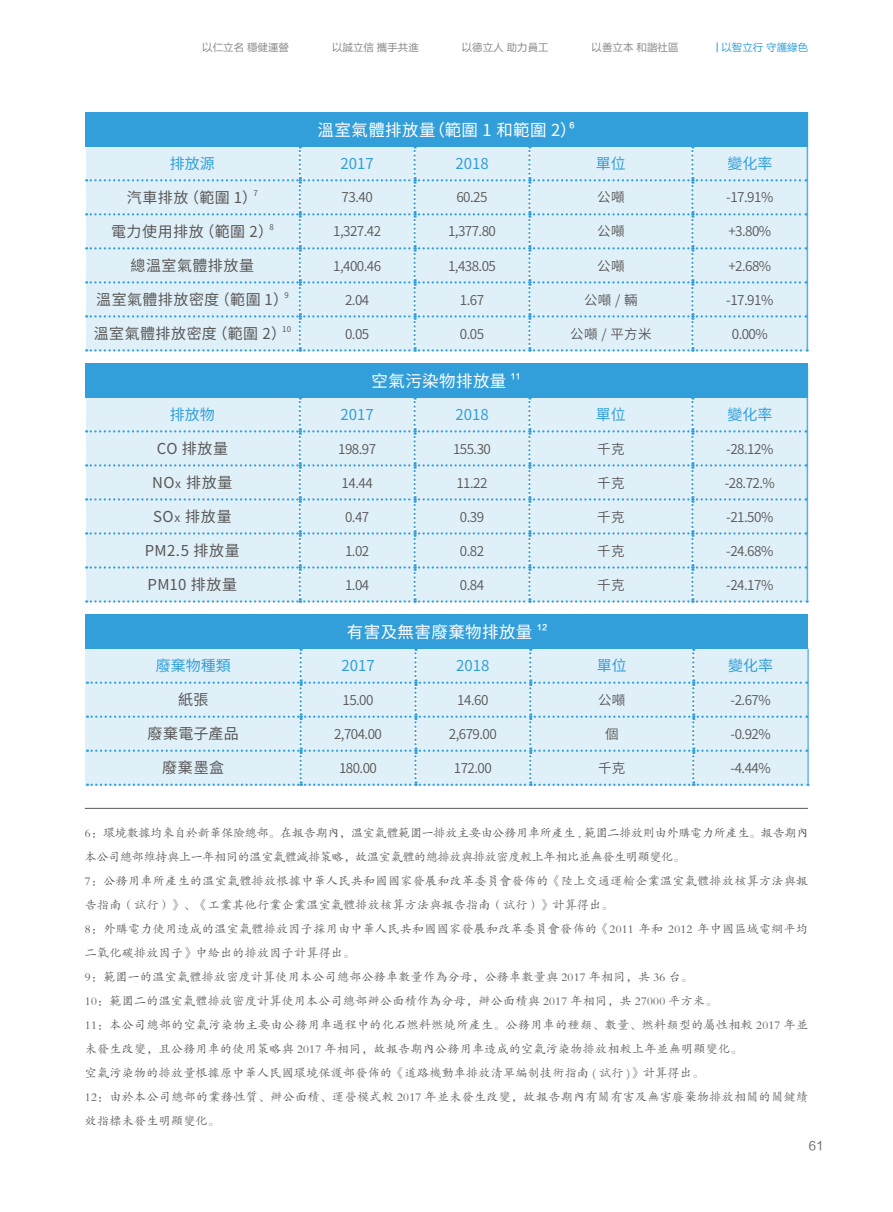
<style>
.page{position:relative;width:893px;height:1212px;background:#fff}
.page>*{position:absolute;margin:0;border:0;box-sizing:border-box;transform-origin:0 0}
.t1{font:16.5px "Source Han Sans CN";letter-spacing:.025em;color:#fff}
.t2{font:15px "Source Han Sans CN";letter-spacing:.035em;color:#595757}
.t3{font:15px "Source Han Sans CN";color:#339fda}
.t4{font:13.5px "Source Han Sans CN";letter-spacing:-.04em;color:#595757}
.t5{font:12px/24px "FZKTK GBK1 0";letter-spacing:.025em;color:#595757}
.t6{font:12px "FZLTHK GBK1 0";color:#656464}
.t7{font:12px "Source Han Sans CN";color:#595757}
.t8{font:10.5px "FZLTHK GBK1 0";color:#898989}
.t9{font:10.5px "FZLTHK GBK1 0";color:#339fda}
.t10{font:7.8px "FZLTZHK GBK1 0";color:#fff}
.t11{font:7.8px "Source Han Sans CN";color:#595757}
</style>
<div class="page">
<hr style="left:85px;top:808px;width:723px;height:1px;background:#595757">
<div style="left:85px;top:112px;width:722px;height:34px;background:#339fda"></div>
<svg style="left:86px;top:146px;width:722px;height:206px"></svg>
<div style="left:85px;top:363px;width:722px;height:34px;background:#339fda"></div>
<svg style="left:86px;top:397px;width:722px;height:206px"></svg>
<div style="left:86px;top:615px;width:722px;height:34px;background:#339fda"></div>
<hr style="left:807px;top:649px;width:2px;height:34px;background:#339fda">
<hr style="left:807px;top:683px;width:2px;height:34px;background:#339fda">
<hr style="left:807px;top:717px;width:2px;height:34px;background:#339fda">
<hr style="left:807px;top:751px;width:2px;height:33px;background:#339fda">
<div style="left:87px;top:649px;width:721px;height:137px;background:#e0f0f9"></div>
<p class="t8" style="left:202px;top:41px;width:88px">以仁立名 穩健運營</p>
<p class="t8" style="left:332px;top:41px;width:88px">以誠立信 攜手共進</p>
<p class="t8" style="left:462px;top:41px;width:88px">以德立人 助力員工</p>
<p class="t8" style="left:592px;top:41px;width:88px">以善立本 和諧社區</p>
<p class="t9" style="left:721px;top:41px;width:88px">以智立行 守護綠色</p>
<h1 class="t1" style="left:318px;top:120px;width:261px">溫室氣體排放量（範圍 1 和範圍 2）</h1>
<p class="t10" style="left:569px;top:121px;width:7px">6</p>
<p class="t3" style="left:170px;top:155px;width:47px">排放源</p>
<p class="t3" style="left:341px;top:155px;width:35px">2017</p>
<p class="t3" style="left:455px;top:155px;width:35px">2018</p>
<p class="t3" style="left:596px;top:155px;width:31px">單位</p>
<p class="t3" style="left:727px;top:155px;width:47px">變化率</p>
<p class="t2" style="left:127px;top:189px;width:132px">汽車排放（範圍 1）</p>
<p class="t11" style="left:254px;top:189px;width:6px">7</p>
<p class="t4" style="left:342px;top:190px;width:33px">73.40</p>
<p class="t4" style="left:456px;top:190px;width:33px">60.25</p>
<p class="t4" style="left:597px;top:190px;width:29px">公噸</p>
<p class="t4" style="left:726px;top:190px;width:49px">-17.91%</p>
<p class="t2" style="left:111px;top:223px;width:164px">電力使用排放（範圍 2）</p>
<p class="t11" style="left:269px;top:223px;width:6px">8</p>
<p class="t4" style="left:333px;top:224px;width:49px">1,327.42</p>
<p class="t4" style="left:448px;top:224px;width:49px">1,377.80</p>
<p class="t4" style="left:597px;top:224px;width:29px">公噸</p>
<p class="t4" style="left:728px;top:224px;width:44px">+3.80%</p>
<p class="t2" style="left:131px;top:257px;width:125px">總溫室氣體排放量</p>
<p class="t4" style="left:333px;top:258px;width:49px">1,400.46</p>
<p class="t4" style="left:448px;top:258px;width:49px">1,438.05</p>
<p class="t4" style="left:597px;top:258px;width:29px">公噸</p>
<p class="t4" style="left:728px;top:258px;width:44px">+2.68%</p>
<p class="t2" style="left:96px;top:291px;width:193px">溫室氣體排放密度（範圍 1）</p>
<p class="t11" style="left:284px;top:291px;width:6px">9</p>
<p class="t4" style="left:345px;top:292px;width:26px">2.04</p>
<p class="t4" style="left:460px;top:292px;width:26px">1.67</p>
<p class="t4" style="left:584px;top:292px;width:55px">公噸/輛</p>
<p class="t4" style="left:726px;top:292px;width:49px">-17.91%</p>
<p class="t2" style="left:94px;top:325px;width:194px">溫室氣體排放密度（範圍 2）</p>
<p class="t11" style="left:282px;top:325px;width:10px">10</p>
<p class="t4" style="left:345px;top:326px;width:26px">0.05</p>
<p class="t4" style="left:460px;top:326px;width:26px">0.05</p>
<p class="t4" style="left:570px;top:326px;width:83px">公噸 / 平方米</p>
<p class="t4" style="left:732px;top:326px;width:38px">0.00%</p>
<h1 class="t1" style="left:371px;top:371px;width:136px">空氣污染物排放量</h1>
<p class="t10" style="left:511px;top:372px;width:11px">11</p>
<p class="t3" style="left:170px;top:406px;width:47px">排放物</p>
<p class="t3" style="left:341px;top:406px;width:35px">2017</p>
<p class="t3" style="left:455px;top:406px;width:35px">2018</p>
<p class="t3" style="left:596px;top:406px;width:31px">單位</p>
<p class="t3" style="left:727px;top:406px;width:47px">變化率</p>
<p class="t2" style="left:157px;top:440px;width:73px">CO 排放量</p>
<p class="t4" style="left:338px;top:441px;width:40px">198.97</p>
<p class="t4" style="left:453px;top:441px;width:40px">155.30</p>
<p class="t4" style="left:597px;top:441px;width:29px">千克</p>
<p class="t4" style="left:726px;top:441px;width:49px">-28.12%</p>
<p class="t2" style="left:152px;top:474px;width:82px">NO 排放量</p>
<p class="t4" style="left:342px;top:475px;width:33px">14.44</p>
<p class="t4" style="left:456px;top:475px;width:33px">11.22</p>
<p class="t4" style="left:597px;top:475px;width:29px">千克</p>
<p class="t4" style="left:725px;top:475px;width:52px">-28.72.%</p>
<p class="t2" style="left:153px;top:508px;width:80px">SO 排放量</p>
<p class="t4" style="left:345px;top:509px;width:26px">0.47</p>
<p class="t4" style="left:460px;top:509px;width:26px">0.39</p>
<p class="t4" style="left:597px;top:509px;width:29px">千克</p>
<p class="t4" style="left:726px;top:509px;width:49px">-21.50%</p>
<p class="t2" style="left:145px;top:542px;width:97px">PM2.5 排放量</p>
<p class="t4" style="left:345px;top:543px;width:26px">1.02</p>
<p class="t4" style="left:460px;top:543px;width:26px">0.82</p>
<p class="t4" style="left:597px;top:543px;width:29px">千克</p>
<p class="t4" style="left:726px;top:543px;width:49px">-24.68%</p>
<p class="t2" style="left:148px;top:576px;width:91px">PM10 排放量</p>
<p class="t4" style="left:345px;top:577px;width:26px">1.04</p>
<p class="t4" style="left:460px;top:577px;width:26px">0.84</p>
<p class="t4" style="left:597px;top:577px;width:29px">千克</p>
<p class="t4" style="left:726px;top:577px;width:49px">-24.17%</p>
<h1 class="t1" style="left:347px;top:622px;width:187px">有害及無害廢棄物排放量</h1>
<p class="t10" style="left:537px;top:623px;width:12px">12</p>
<p class="t3" style="left:156px;top:657px;width:76px">廢棄物種類</p>
<p class="t3" style="left:341px;top:657px;width:35px">2017</p>
<p class="t3" style="left:456px;top:657px;width:35px">2018</p>
<p class="t3" style="left:597px;top:657px;width:31px">單位</p>
<p class="t3" style="left:728px;top:657px;width:46px">變化率</p>
<p class="t2" style="left:178px;top:691px;width:32px">紙張</p>
<p class="t4" style="left:342px;top:692px;width:33px">15.00</p>
<p class="t4" style="left:457px;top:692px;width:33px">14.60</p>
<p class="t4" style="left:598px;top:692px;width:29px">公噸</p>
<p class="t4" style="left:731px;top:692px;width:42px">-2.67%</p>
<p class="t2" style="left:148px;top:725px;width:93px">廢棄電子產品</p>
<p class="t4" style="left:334px;top:726px;width:49px">2,704.00</p>
<p class="t4" style="left:449px;top:726px;width:49px">2,679.00</p>
<p class="t4" style="left:605px;top:726px;width:15px">個</p>
<p class="t4" style="left:731px;top:726px;width:42px">-0.92%</p>
<p class="t2" style="left:162px;top:759px;width:64px">廢棄墨盒</p>
<p class="t4" style="left:339px;top:760px;width:40px">180.00</p>
<p class="t4" style="left:454px;top:760px;width:40px">172.00</p>
<p class="t4" style="left:598px;top:760px;width:29px">千克</p>
<p class="t4" style="left:731px;top:760px;width:42px">-4.44%</p>
<p class="t7" style="left:175px;top:477px;width:7px">x</p>
<p class="t7" style="left:175px;top:511px;width:7px">x</p>
<p class="t5" style="left:85px;top:821px;width:725px">6：環境數據均來自於新華保險總部。在報告期內，溫室氣體範圍一排放主要由公務用車所產生 , 範圍二排放則由外購電力所產生。報告期內本公司總部維持與上一年相同的溫室氣體減排策略，故溫室氣體的總排放與排放密度較上年相比並無發生明顯變化。<br>7：公務用車所產生的溫室氣體排放根據中華人民共和國國家發展和改革委員會發佈的《陸上交通運輸企業溫室氣體排放核算方法與報告指南（試行）》、《工業其他行業企業溫室氣體排放核算方法與報告指南（試行）》計算得出。<br>8：外購電力使用造成的溫室氣體排放因子採用由中華人民共和國國家發展和改革委員會發佈的《2011 年和 2012 年中國區域電網平均二氧化碳排放因子》中給出的排放因子計算得出。<br>9：範圍一的溫室氣體排放密度計算使用本公司總部公務車數量作為分母，公務車數量與 2017 年相同，共 36 台。<br>10：範圍二的溫室氣體排放密度計算使用本公司總部辦公面積作為分母，辦公面積與 2017 年相同，共 27000 平方米。<br>11：本公司總部的空氣污染物主要由公務用車過程中的化石燃料燃燒所產生。公務用車的種類、數量、燃料類型的屬性相較 2017 年並未發生改變，且公務用車的使用策略與 2017 年相同，故報告期內公務用車造成的空氣污染物排放相較上年並無明顯變化。<br>空氣污染物的排放量根據原中華人民國環境保護部發佈的《道路機動車排放清單編制技術指南 ( 試行 )》計算得出。<br>12：由於本公司總部的業務性質、辦公面積、運營模式較 2017 年並未發生改變，故報告期內有關有害及無害廢棄物排放相關的關鍵績效指標未發生明顯變化。</p>
<p class="t6" style="left:809px;top:1139px;width:16px">61</p>
</div>
